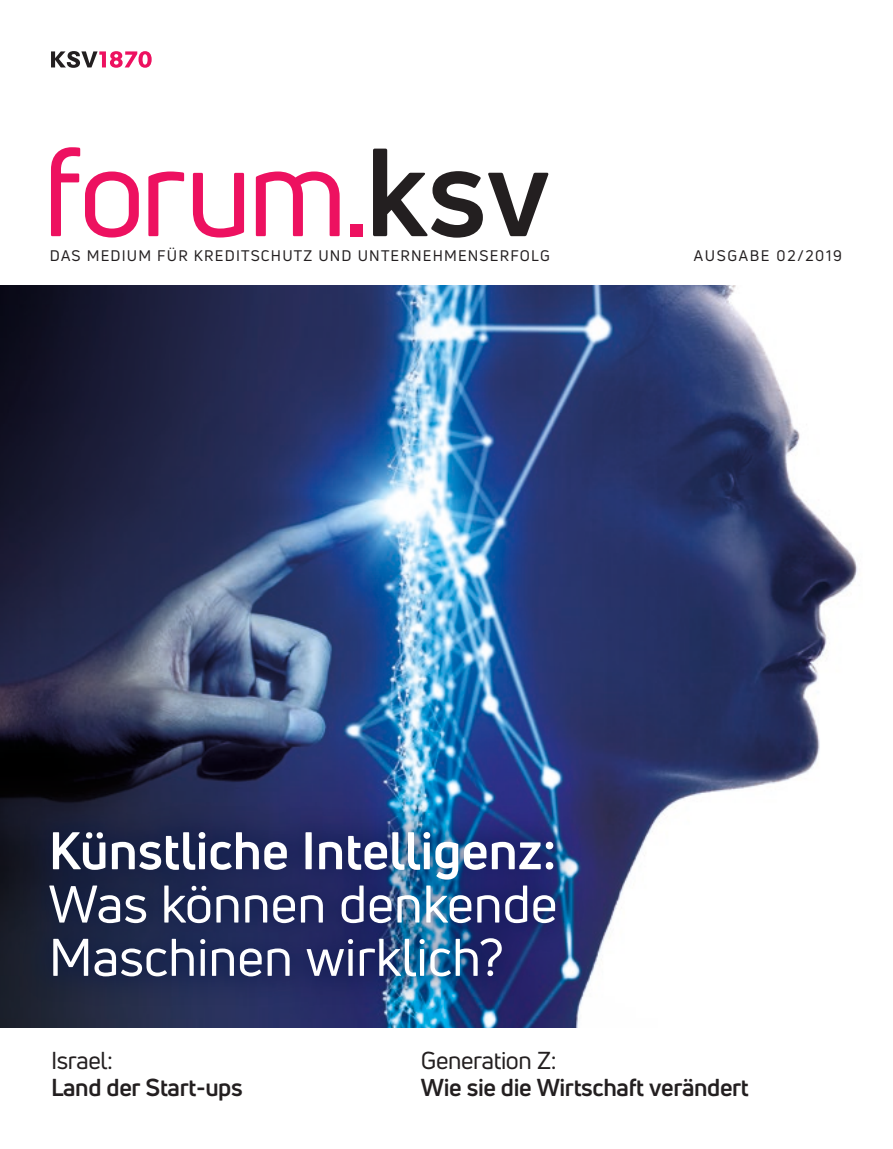
<style>
.page{position:relative;width:893px;height:1149px;background:#fff}
.page>*{position:absolute;margin:0;border:0;box-sizing:border-box;transform-origin:0 0}
.t1{font:122.4px "Uni Neue";color:#ed1160}
.t2{font:51.75px/53.2px "Uni Neue";color:#fff}
.t3{font:700 51.75px "Uni Neue";color:#fff}
.t4{font:700 24px "Uni Neue";letter-spacing:-.015em;color:#231f20}
.t5{font:24px "Uni Neue";color:#231f20}
.t6{font:15px "Uni Neue";letter-spacing:.08em;color:#231f20}
.t7{font:15px "Uni Neue";letter-spacing:.11em;color:#231f20}
.s1{font-weight:700;color:#231f20}
</style>
<div class="page">
<img style="left:0;top:285px;width:858px;height:742px">
<div style="left:350px;top:224px;width:12px;height:12px;background:#ed1160"></div>
<svg style="left:51px;top:51px;width:101px;height:17px"></svg>
<div style="left:19px;top:800px;width:567px;height:207px;background:#001348;opacity:.45"></div>
<h1 class="t1" style="left:43px;top:116px;width:509px">forum<span class="s1">ksv</span></h1>
<p class="t6" style="left:50px;top:246px;width:100px">Das Medium</p>
<p class="t6" style="left:157px;top:246px;width:394px">für Kreditschutz und U nternehm enserfolg</p>
<p class="t7" style="left:694px;top:246px;width:150px">Ausgabe 02/2019</p>
<h2 class="t3" style="left:49px;top:818px;width:509px">Künstliche Intelligenz:</h2>
<h2 class="t2" style="left:49px;top:876px;width:510px">Was können denkende<br>Maschinen wirklich?</h2>
<h3 class="t5" style="left:51px;top:1045px;width:63px">Israel:</h3>
<h3 class="t4" style="left:51px;top:1072px;width:193px">Land der Start-ups</h3>
<h3 class="t5" style="left:421px;top:1045px;width:137px">Generation Z:</h3>
<h3 class="t4" style="left:421px;top:1072px;width:329px">Wie sie die Wirtschaft verändert</h3>
</div>
